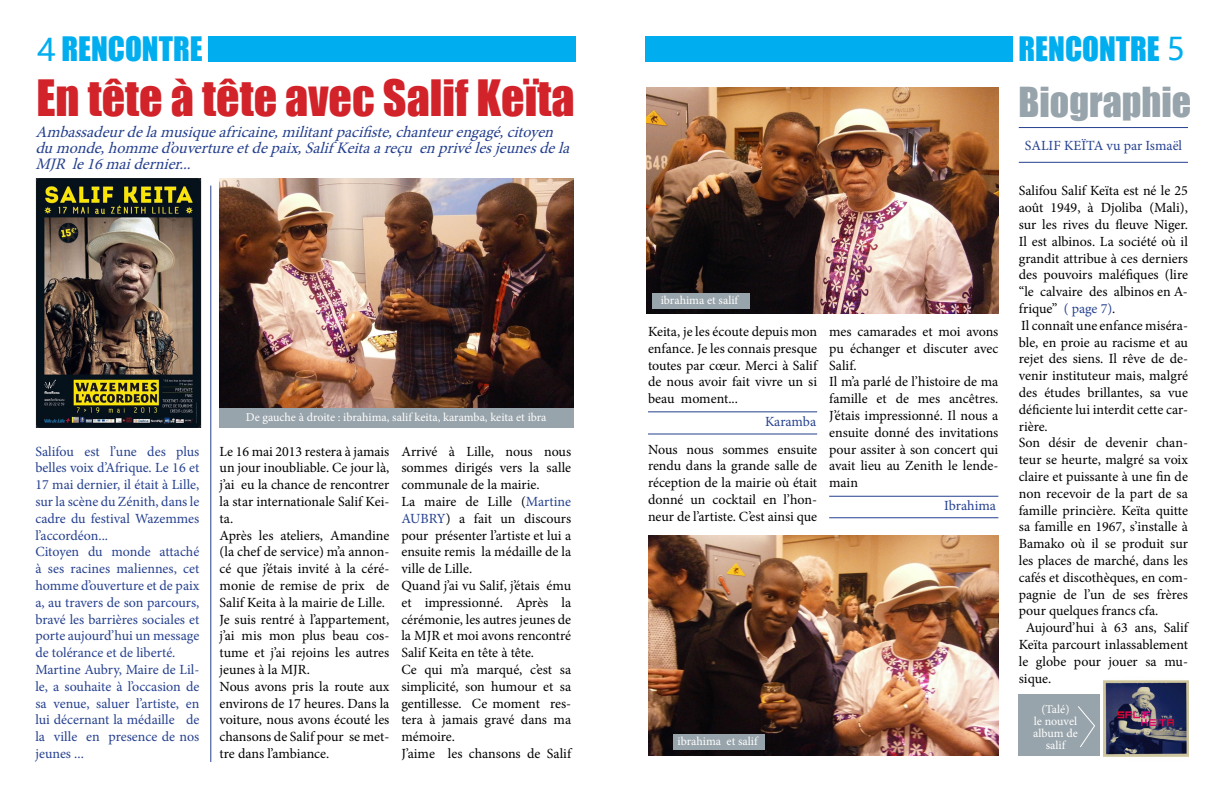
<style>
.page{position:relative;width:1224px;height:792px;background:#fff}
.page>*{position:absolute;margin:0;border:0;box-sizing:border-box;transform-origin:0 0}
.t1{font:46px "Impact";color:#d2232a}
.t2{font:38px "Impact";color:#98a4ab}
.t3{font:31px "Impact";color:#00aeef}
.t4{font:italic 16px/16px "Minion Pro";color:#25408f}
.t5{font:14px/16.8px "Minion Pro";color:#000;text-align:justify}
.t6{font:14px/16.8px "Minion Pro";color:#25408f;text-align:justify}
.t7{font:12px "Minion Pro";color:#fff}
.s1{font-family:"Microsoft Ya Hei UI"}
.s2{color:#25408f}
</style>
<div class="page">
<div style="left:209px;top:36px;width:367px;height:25px;background:#00aeef"></div>
<div style="left:646px;top:37px;width:367px;height:25px;background:#00aeef"></div>
<img style="left:220px;top:179px;width:354px;height:229px">
<img style="left:647px;top:87px;width:351px;height:227px">
<img style="left:35px;top:179px;width:166px;height:248px">
<hr style="left:211px;top:186px;width:1px;height:576px;background:#25408f">
<img style="left:648px;top:535px;width:350px;height:221px">
<div style="left:220px;top:408px;width:354px;height:20px;background:#98a4ab"></div>
<div style="left:653px;top:293px;width:97px;height:15px;background:#98a4ab"></div>
<div style="left:673px;top:735px;width:91px;height:15px;background:#98a4ab"></div>
<hr style="left:648px;top:434px;width:169px;height:1px;background:#25408f">
<hr style="left:648px;top:412px;width:169px;height:1px;background:#25408f">
<hr style="left:829px;top:496px;width:169px;height:1px;background:#25408f">
<hr style="left:829px;top:518px;width:169px;height:1px;background:#25408f">
<hr style="left:1019px;top:162px;width:169px;height:1px;background:#25408f">
<hr style="left:1019px;top:127px;width:169px;height:1px;background:#25408f">
<div style="left:1019px;top:695px;width:81px;height:61px;background:#98a4ab"></div>
<img style="left:1103px;top:680px;width:85px;height:77px">
<svg style="left:1078px;top:706px;width:17px;height:41px"></svg>
<p class="t3" style="left:37px;top:25px;width:167px"><span class="s1">4</span> RENCONTRE</p>
<p class="t3" style="left:1019px;top:25px;width:168px">RENCONTRE <span class="s1">5</span></p>
<p class="t1" style="left:36px;top:63px;width:540px">En tête à tête avec Salif Keïta</p>
<p class="t2" style="left:1019px;top:73px;width:174px">Biographie</p>
<p class="t4" style="left:35px;top:124px;width:541px">Ambassadeurdelamusiqueafricaine,militantpacifiste,chanteurengagé,citoyen dumonde,hommed’ouvertureetdepaix,Salif Keitaareçu enprivélesjeunesdela<br>MJR le16maidernier...</p>
<p class="t6" style="left:35px;top:443px;width:165px">Salifou est l’une des plus belles voix d’Afrique. Le 16 et 17 mai dernier, il était à Lille, sur la scène du Zénith, dans le cadre du festival Wazemmes l’accordéon...</p>
<p class="t6" style="left:35px;top:544px;width:165px">Citoyen du monde attaché à ses racines maliennes, cet homme d’ouverture et de paix a, au travers de son parcours, bravé les barrières sociales et porte aujourd’hui un message de tolérance et de liberté.</p>
<p class="t6" style="left:35px;top:661px;width:165px">Martine Aubry, Maire de Lil&shy;le, a souhaite à l’occasion de sa venue, saluer l’artiste, en lui décernant la médaille de la ville en presence de nos jeunes ...</p>
<p class="t7" style="left:246px;top:409px;width:302px">De gauche à droite : ibrahima, salif keita, karamba, keita et ibra</p>
<p class="t5" style="left:220px;top:443px;width:171px">Le 16 mai 2013 restera à jamais un jour inoubliable. Ce jour là, j’ai eu la chance de rencontrer la star internationale Salif Kei&shy;ta.</p>
<p class="t5" style="left:220px;top:527px;width:171px">Après les ateliers, Amandine (la chef de service) m’a annon&shy;cé que j’étais invité à la céré&shy;monie de remise de prix de Salif Keita à la mairie de Lille.</p>
<p class="t5" style="left:220px;top:611px;width:171px">Je suis rentré à l’appartement, j’ai mis mon plus beau cos&shy;tume et j’ai rejoins les autres jeunes à la MJR.</p>
<p class="t5" style="left:220px;top:678px;width:171px">Nous avons pris la route aux environs de 17 heures. Dans la voiture, nous avons écouté les chansons de Salif pour se met&shy;tre dans l’ambiance.</p>
<p class="t5" style="left:401px;top:443px;width:171px">Arrivé à Lille, nous nous sommes dirigés vers la salle communale de la mairie.</p>
<p class="t5" style="left:401px;top:493px;width:171px">La maire de Lille (<span class="s2">Martine AUBRY</span>) a fait un discours pour présenter l’artiste et lui a ensuite remis la médaille de la ville de Lille.</p>
<p class="t5" style="left:401px;top:577px;width:171px">Quand j’ai vu Salif, j’étais ému et impressionné. Après la cérémonie, les autres jeunes de la MJR et moi avons rencontré Salif Keita en tête à tête.</p>
<p class="t5" style="left:401px;top:661px;width:171px">Ce qui m’a marqué, c’est sa simplicité, son humour et sa gentillesse. Ce moment res&shy;tera à jamais gravé dans ma mémoire.</p>
<p class="t5" style="left:401px;top:745px;width:171px">J’aime les chansons de Salif</p>
<p class="t7" style="left:661px;top:292px;width:79px">ibrahima et salif</p>
<p class="t5" style="left:648px;top:323px;width:171px">Keita, je les écoute depuis mon enfance. Je les connais presque toutes par cœur. Merci à Salif de nous avoir fait vivre un si beau moment...</p>
<p class="t6" style="left:765px;top:414px;width:53px">Karamba</p>
<p class="t5" style="left:648px;top:441px;width:171px">Nous nous sommes ensuite rendu dans la grande salle de réception de la mairie où était donné un cocktail en l’hon&shy;neur de l’artiste. C’est ainsi que</p>
<p class="t5" style="left:829px;top:323px;width:171px">mes camarades et moi avons pu échanger et discuter avec Salif.</p>
<p class="t5" style="left:829px;top:374px;width:171px">Il m’a parlé de l’histoire de ma famille et de mes ancêtres.<br>J’étais impressionné. Il nous a ensuite donné des invitations pour assiter à son concert qui avait lieu au Zenith le lende&shy;main</p>
<p class="t6" style="left:944px;top:497px;width:53px">Ibrahima</p>
<p class="t7" style="left:678px;top:733px;width:82px">ibrahima et salif</p>
<p class="t6" style="left:1025px;top:137px;width:159px">SALIF KEÏTA vu par Ismaël</p>
<p class="t5" style="left:1019px;top:183px;width:171px">Salifou Salif Keïta est né le 25 août 1949, à Djoliba (Mali), sur les rives du fleuve Niger.<br>Il est albinos. La société où il grandit attribue à ces derniers des pouvoirs maléfiques (lire “le calvaire des albinos en A-</p>
<p class="t5" style="left:1019px;top:300px;width:98px">frique” <span class="s2">( page 7)</span>.</p>
<p class="t5" style="left:1019px;top:317px;width:171px">Il connaît une enfance miséra&shy;ble, en proie au racisme et au rejet des siens. Il rêve de de&shy;venir instituteur mais, malgré des études brillantes, sa vue déficiente lui interdit cette car&shy;rière.</p>
<p class="t5" style="left:1019px;top:435px;width:171px">Son désir de devenir chan&shy;teur se heurte, malgré sa voix claire et puissante à une fin de non recevoir de la part de sa famille princière. Keïta quitte sa famille en 1967, s’installe à Bamako où il se produit sur les places de marché, dans les cafés et discothèques, en com&shy;pagnie de l’un de ses frères pour quelques francs cfa.</p>
<p class="t5" style="left:1019px;top:619px;width:171px;text-indent:7px">Aujourd’hui à 63 ans, Salif Keïta parcourt inlassablement le globe pour jouer sa mu&shy;sique.</p>
<p class="t7" style="left:1041px;top:701px;width:30px">(Talé)</p>
<p class="t7" style="left:1034px;top:713px;width:45px">le nouvel</p>
<p class="t7" style="left:1033px;top:725px;width:46px">album de</p>
<p class="t7" style="left:1046px;top:737px;width:21px">salif</p>
</div>
